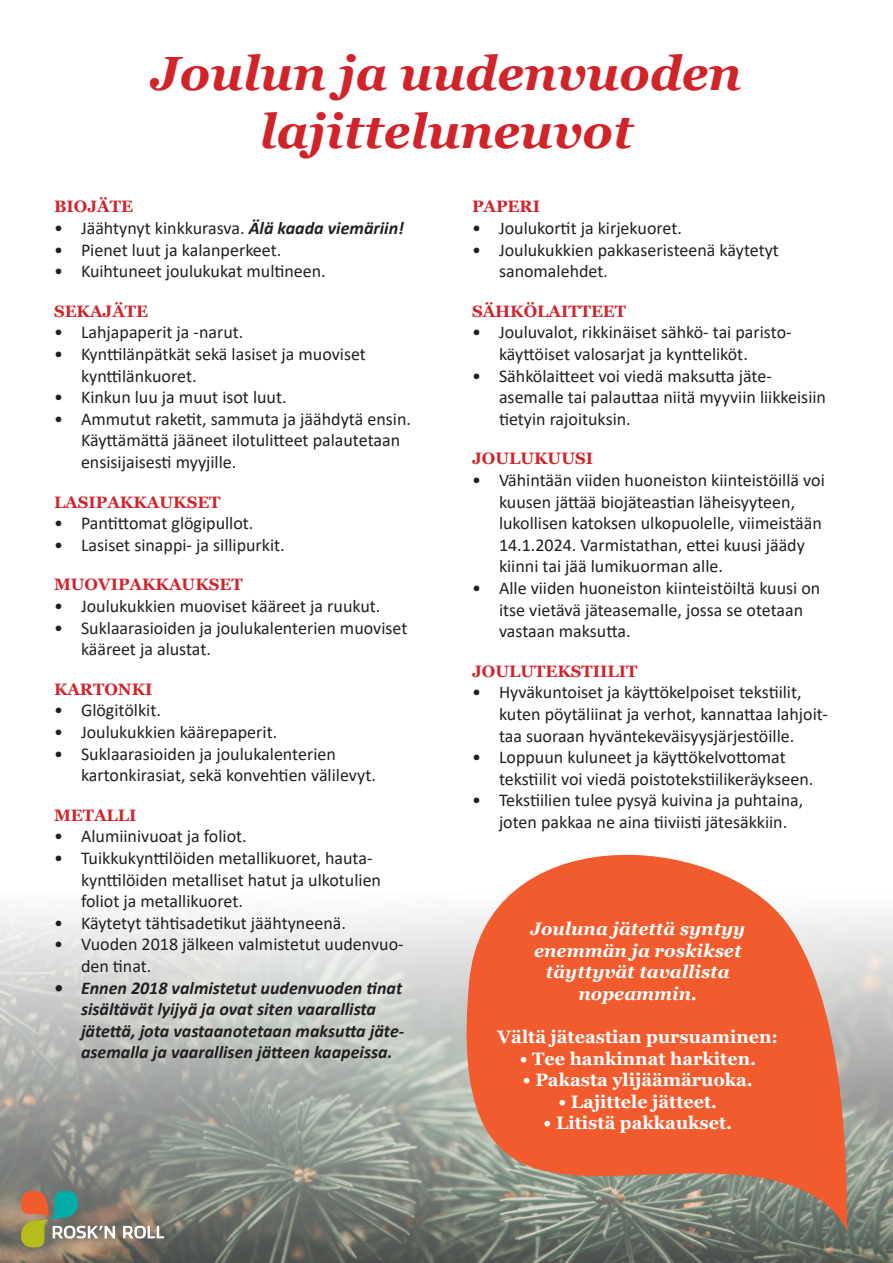
<style>
.page{position:relative;width:893px;height:1263px;background:#fff}
.page>*{position:absolute;margin:0;border:0;box-sizing:border-box;transform-origin:0 0}
.t1{font:italic 700 48px "Georgia";color:#d1232a}
.t2{font:18px/21.6px "Calibri";color:#231f20}
.t3{font:italic 700 18px/21.6px "Calibri";color:#231f20}
.t4{font:700 18px "Georgia";color:#fff}
.t5{font:italic 700 18px "Georgia";color:#fff}
.t6{font:700 16.5px "Georgia";color:#d1232a}
.s1{font-weight:700;font-style:italic}
.s2{font-size:16.5px}
</style>
<div class="page">
<svg style="left:0;top:910px;width:893px;height:353px;background:#a8aca6"></svg>
<svg style="left:123px;top:1225px;width:41px;height:13px"></svg>
<svg style="left:21px;top:1191px;width:94px;height:56px;background:#8e8c6e"></svg>
<svg style="left:446px;top:854px;width:411px;height:381px;background:#dd7b5b"></svg>
<p class="t1" style="left:151px;top:43px;width:592px">Joulun ja uudenvuoden</p>
<p class="t1" style="left:260px;top:100px;width:375px">lajitteluneuvot</p>
<p class="t6" style="left:54px;top:196px;width:80px">BIOJÄTE</p>
<p class="t2" style="left:54px;top:217px;width:352px">• Jäähtynyt kinkkurasva. <span class="s1">Älä kaada viemäriin!</span></p>
<p class="t2" style="left:54px;top:238px;width:229px">• Pienet luut ja kalanperkeet.</p>
<p class="t2" style="left:54px;top:260px;width:273px">• Kuihtuneet joulukukat multineen.</p>
<p class="t6" style="left:54px;top:300px;width:96px">SEKAJÄTE</p>
<p class="t2" style="left:54px;top:321px;width:191px">• Lahjapaperit ja -narut.</p>
<p class="t2" style="left:81px;top:343px;width:286px;text-indent:-27px">• Kynttilänpätkät sekä lasiset ja muoviset kynttilänkuoret.</p>
<p class="t2" style="left:54px;top:386px;width:234px">• Kinkun luu ja muut isot luut.</p>
<p class="t2" style="left:81px;top:407px;width:331px;text-indent:-27px">• Ammutut raketit, sammuta ja jäähdytä ensin.<br>Käyttämättä jääneet ilotulitteet palautetaan ensisijaisesti myyjille.</p>
<p class="t6" style="left:54px;top:491px;width:168px">LASIPAKKAUKSET</p>
<p class="t2" style="left:54px;top:512px;width:201px">• Pantittomat glögipullot.</p>
<p class="t2" style="left:54px;top:533px;width:232px">• Lasiset sinappi- ja sillipurkit.</p>
<p class="t6" style="left:54px;top:574px;width:190px">MUOVIPAKKAUKSET</p>
<p class="t2" style="left:54px;top:595px;width:328px">• Joulukukkien muoviset kääreet ja ruukut.</p>
<p class="t2" style="left:81px;top:616px;width:328px;text-indent:-27px">• Suklaarasioiden ja joulukalenterien muoviset kääreet ja alustat.</p>
<p class="t6" style="left:54px;top:678px;width:100px">KARTONKI</p>
<p class="t2" style="left:54px;top:699px;width:108px">• Glögitölkit.</p>
<p class="t2" style="left:54px;top:721px;width:225px">• Joulukukkien käärepaperit.</p>
<p class="t2" style="left:81px;top:742px;width:296px;text-indent:-27px">• Suklaarasioiden ja joulukalenterien kartonkirasiat, sekä konvehtien välilevyt.</p>
<p class="t6" style="left:54px;top:804px;width:84px">METALLI</p>
<p class="t2" style="left:54px;top:825px;width:194px">• Alumiinivuoat ja foliot.</p>
<p class="t2" style="left:81px;top:847px;width:302px;text-indent:-27px">• Tuikkukynttilöiden metallikuoret, hauta&shy;kynttilöiden metalliset hatut ja ulkotulien foliot ja metallikuoret.</p>
<p class="t2" style="left:54px;top:911px;width:293px">• Käytetyt tähtisadetikut jäähtyneenä.</p>
<p class="t2" style="left:81px;top:933px;width:324px;text-indent:-27px">• Vuoden 2018 jälkeen valmistetut uudenvuo&shy;den tinat.</p>
<p class="t3" style="left:81px;top:976px;width:325px;text-indent:-27px">• Ennen 2018 valmistetut uudenvuoden tinat sisältävät lyijyä ja ovat siten vaarallista jätettä, jota vastaanotetaan maksutta jäte&shy;asemalla ja vaarallisen jätteen kaapeissa.</p>
<p class="t6" style="left:472px;top:196px;width:70px">PAPERI</p>
<p class="t2" style="left:472px;top:217px;width:211px">• Joulukortit ja kirjekuoret.</p>
<p class="t2" style="left:499px;top:238px;width:281px;text-indent:-27px">• Joulukukkien pakkaseristeenä käytetyt sanomalehdet<span class="s2">.</span></p>
<p class="t6" style="left:472px;top:300px;width:156px">SÄHKÖLAITTEET</p>
<p class="t2" style="left:499px;top:321px;width:294px;text-indent:-27px">• Jouluvalot, rikkinäiset sähkö- tai paristo&shy;käyttöiset valosarjat ja kyntteliköt.</p>
<p class="t2" style="left:499px;top:364px;width:329px;text-indent:-27px">• Sähkölaitteet voi viedä maksutta jäte&shy;asemalle tai palauttaa niitä myyviin liikkeisiin tietyin rajoituksin.</p>
<p class="t6" style="left:472px;top:448px;width:123px">JOULUKUUSI</p>
<p class="t2" style="left:499px;top:469px;width:327px;text-indent:-27px">• Vähintään viiden huoneiston kiinteistöillä voi kuusen jättää biojäteastian läheisyyteen, lukollisen katoksen ulkopuolelle, viimeistään 14.1.2024. Varmistathan, ettei kuusi jäädy kiinni tai jää lumikuorman alle.</p>
<p class="t2" style="left:499px;top:577px;width:323px;text-indent:-27px">• Alle viiden huoneiston kiinteistöiltä kuusi on itse vietävä jäteasemalle, jossa se otetaan vastaan maksutta.</p>
<p class="t6" style="left:472px;top:660px;width:167px">JOULUTEKSTIILIT</p>
<p class="t2" style="left:499px;top:681px;width:330px;text-indent:-27px">• Hyväkuntoiset ja käyttökelpoiset tekstiilit, kuten pöytäliinat ja verhot, kannattaa lahjoit&shy;taa suoraan hyväntekeväisyysjärjestöille.</p>
<p class="t2" style="left:499px;top:746px;width:316px;text-indent:-27px">• Loppuun kuluneet ja käyttökelvottomat tekstiilit voi viedä poistotekstiilikeräykseen.</p>
<p class="t2" style="left:499px;top:789px;width:306px;text-indent:-27px">• Tekstiilien tulee pysyä kuivina ja puhtaina, joten pakkaa ne aina tiiviisti jätesäkkiin.</p>
<p class="t5" style="left:530px;top:917px;width:216px">Jouluna jätettä syntyy</p>
<p class="t5" style="left:534px;top:939px;width:209px">enemmän ja roskikset</p>
<p class="t5" style="left:546px;top:960px;width:185px">täyttyvät tavallista</p>
<p class="t5" style="left:578px;top:982px;width:120px">nopeammin.</p>
<p class="t4" style="left:498px;top:1025px;width:282px">Vältä jäteastian pursuaminen:</p>
<p class="t4" style="left:520px;top:1047px;width:238px">• Tee hankinnat harkiten.</p>
<p class="t4" style="left:523px;top:1068px;width:231px">• Pakasta ylijäämäruoka.</p>
<p class="t4" style="left:558px;top:1090px;width:160px">• Lajittele jätteet.</p>
<p class="t4" style="left:544px;top:1111px;width:190px">• Litistä pakkaukset.</p>
</div>
